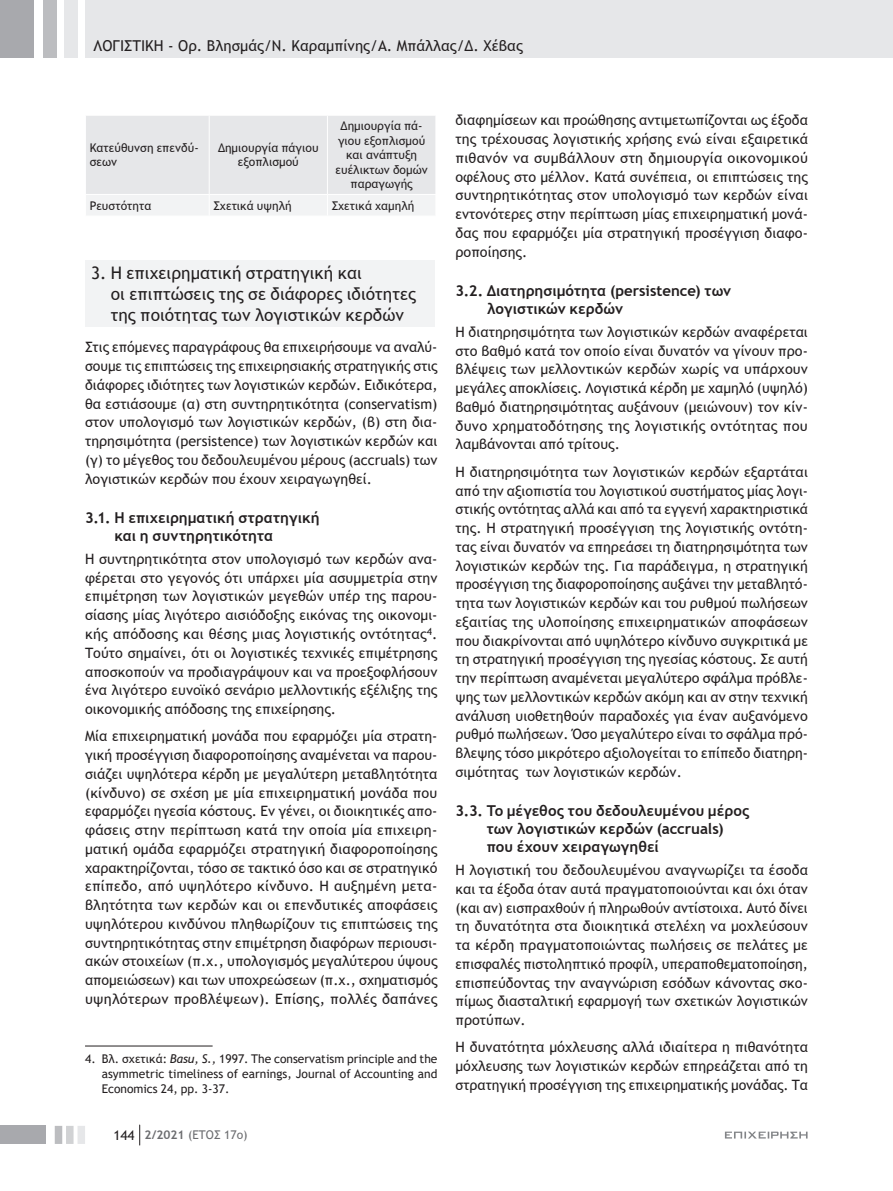
<style>
.page{position:relative;width:893px;height:1191px;background:#fff}
.page>*{position:absolute;margin:0;border:0;box-sizing:border-box;transform-origin:0 0}
._08_Title_1{font:17.25px/20.7px "Trebuchet MS";color:#231f20}
._09_Title_2{font:700 15px/18px "Trebuchet MS";color:#231f20}
.t1{font:15px "Trebuchet MS";color:#231f20}
._10_Body_Text{font:14.25px/18.8px "Trebuchet MS";color:#231f20;text-align:justify}
._11_Text_pinaka{font:12px/14.4px "Trebuchet MS";color:#231f20;text-align:center}
._12_Yposimeiosi{font:12px/15px "Trebuchet MS";color:#231f20;text-align:justify}
.t2{font:12px "Trebuchet MS";color:#6c6d70}
.s1{font-style:italic}
.s2{font-size:13.5px;color:#231f20}
.s3{font-weight:700}
</style>
<div class="page">
<svg style="left:139px;top:1125px;width:1px;height:20px"></svg>
<div style="left:78px;top:1125px;width:7px;height:19px;background:#e6e7e9"></div>
<div style="left:66px;top:1125px;width:8px;height:19px;background:#d1d2d4"></div>
<div style="left:55px;top:1125px;width:7px;height:19px;background:#bcbdc0"></div>
<div style="left:0;top:1125px;width:46px;height:19px;background:#a8a9ad"></div>
<svg style="left:725px;top:1131px;width:83px;height:7px"></svg>
<div style="left:64px;top:0;width:13px;height:58px;background:#e6e7e9"></div>
<div style="left:44px;top:0;width:13px;height:58px;background:#bcbdc0"></div>
<div style="left:0;top:0;width:34px;height:58px;background:#a8a9ad"></div>
<div style="left:85px;top:0;width:808px;height:58px;background:#e6e7e9"></div>
<svg style="left:86px;top:116px;width:349px;height:99px"></svg>
<div style="left:85px;top:261px;width:349px;height:66px;background:#f2f3f4"></div>
<hr style="left:85px;top:1045px;width:128px;height:1px;background:#231f20">
<p class="t1" style="left:94px;top:36px;width:431px">ΛΟΓΙΣΤΙΚΗ - Ορ. Βλησμάς/Ν. Καραμπίνης/Α. Μπάλλας/Δ. Χέβας</p>
<p class="_11_Text_pinaka" style="left:90px;top:140px;width:111px;text-align:left">Κατεύθυνση επενδύ&shy;σεων</p>
<p class="_11_Text_pinaka" style="left:218px;top:140px;width:102px">Δημιουργία πάγιου εξοπλισμού</p>
<p class="_11_Text_pinaka" style="left:335px;top:119px;width:94px">Δημιουργία πά&shy;γιου εξοπλισμού και ανάπτυξη ευέλικτων δομών παραγωγής</p>
<p class="_11_Text_pinaka" style="left:90px;top:198px;width:63px">Ρευστότητα</p>
<p class="_11_Text_pinaka" style="left:213px;top:198px;width:80px">Σχετικά υψηλή</p>
<p class="_11_Text_pinaka" style="left:332px;top:198px;width:84px">Σχετικά χαμηλή</p>
<p class="_08_Title_1" style="left:111px;top:263px;width:307px;text-indent:-20px">3. Η επιχειρηματική στρατηγική και<br>οι επιπτώσεις της σε διάφορες ιδιότητες της ποιότητας των λογιστικών κερδών</p>
<p class="_10_Body_Text" style="left:85px;top:338px;width:354px">Στις επόμενες παραγράφους θα επιχειρήσουμε να αναλύ&shy;σουμε τις επιπτώσεις της επιχειρησιακής στρατηγικής στις διάφορες ιδιότητες των λογιστικών κερδών. Ειδικότερα, θα εστιάσουμε (α) στη συντηρητικότητα (conservatism) στον υπολογισμό των λογιστικών κερδών, (β) στη δια&shy;τηρησιμότητα (persistence) των λογιστικών κερδών και (γ) το μέγεθος του δεδουλευμένου μέρους (accruals) των λογιστικών κερδών που έχουν χειραγωγηθεί.</p>
<p class="_09_Title_2" style="left:114px;top:508px;width:207px;text-indent:-29px">3.1. Η επιχειρηματική στρατηγική και η συντηρητικότητα</p>
<p class="_10_Body_Text" style="left:85px;top:549px;width:354px">Η συντηρητικότητα στον υπολογισμό των κερδών ανα&shy;φέρεται στο γεγονός ότι υπάρχει μία ασυμμετρία στην επιμέτρηση των λογιστικών μεγεθών υπέρ της παρου&shy;σίασης μίας λιγότερο αισιόδοξης εικόνας της οικονομι&shy;κής απόδοσης και θέσης μιας λογιστικής οντότητας<sup>4</sup>.<br>Τούτο σημαίνει, ότι οι λογιστικές τεχνικές επιμέτρησης αποσκοπούν να προδιαγράψουν και να προεξοφλήσουν ένα λιγότερο ευνοϊκό σενάριο μελλοντικής εξέλιξης της οικονομικής απόδοσης της επιχείρησης.</p>
<p class="_10_Body_Text" style="left:85px;top:726px;width:354px">Μία επιχειρηματική μονάδα που εφαρμόζει μία στρατη&shy;γική προσέγγιση διαφοροποίησης αναμένεται να παρου&shy;σιάζει υψηλότερα κέρδη με μεγαλύτερη μεταβλητότητα (κίνδυνο) σε σχέση με μία επιχειρηματική μονάδα που εφαρμόζει ηγεσία κόστους. Εν γένει, οι διοικητικές απο&shy;φάσεις στην περίπτωση κατά την οποία μία επιχειρη&shy;ματική ομάδα εφαρμόζει στρατηγική διαφοροποίησης χαρακτηρίζονται, τόσο σε τακτικό όσο και σε στρατηγικό επίπεδο, από υψηλότερο κίνδυνο. Η αυξημένη μετα&shy;βλητότητα των κερδών και οι επενδυτικές αποφάσεις υψηλότερου κινδύνου πληθωρίζουν τις επιπτώσεις της συντηρητικότητας στην επιμέτρηση διαφόρων περιουσι&shy;ακών στοιχείων (π.χ., υπολογισμός μεγαλύτερου ύψους απομειώσεων) και των υποχρεώσεων (π.χ., σχηματισμός υψηλότερων προβλέψεων). Επίσης, πολλές δαπάνες</p>
<p class="_12_Yposimeiosi" style="left:102px;top:1051px;width:337px;text-indent:-17px">4. Βλ. σχετικά: <span class="s1">Basu, S.,</span> 1997. The conservatism principle and the asymmetric timeliness of earnings, Journal of Accounting and Economics 24, pp. 3-37.</p>
<p class="t2" style="left:113px;top:1127px;width:136px"><span class="s2">144</span> <span class="s3">2/2021</span> (ΕΤΟΣ 17ο)</p>
<p class="_10_Body_Text" style="left:455px;top:111px;width:354px">διαφημίσεων και προώθησης αντιμετωπίζονται ως έξοδα της τρέχουσας λογιστικής χρήσης ενώ είναι εξαιρετικά πιθανόν να συμβάλλουν στη δημιουργία οικονομικού οφέλους στο μέλλον. Κατά συνέπεια, οι επιπτώσεις της συντηρητικότητας στον υπολογισμό των κερδών είναι εντονότερες στην περίπτωση μίας επιχειρηματική μονά&shy;δας που εφαρμόζει μία στρατηγική προσέγγιση διαφο&shy;ροποίησης.</p>
<p class="_09_Title_2" style="left:487px;top:281px;width:245px;text-indent:-32px">3.2. Διατηρησιμότητα (persistence) των λογιστικών κερδών</p>
<p class="_10_Body_Text" style="left:455px;top:322px;width:354px">Η διατηρησιμότητα των λογιστικών κερδών αναφέρεται στο βαθμό κατά τον οποίο είναι δυνατόν να γίνουν προ&shy;βλέψεις των μελλοντικών κερδών χωρίς να υπάρχουν μεγάλες αποκλίσεις. Λογιστικά κέρδη με χαμηλό (υψηλό) βαθμό διατηρησιμότητας αυξάνουν (μειώνουν) τον κίν&shy;δυνο χρηματοδότησης της λογιστικής οντότητας που λαμβάνονται από τρίτους.</p>
<p class="_10_Body_Text" style="left:455px;top:462px;width:354px">Η διατηρησιμότητα των λογιστικών κερδών εξαρτάται από την αξιοπιστία του λογιστικού συστήματος μίας λογι&shy;στικής οντότητας αλλά και από τα εγγενή χαρακτηριστικά της. Η στρατηγική προσέγγιση της λογιστικής οντότη&shy;τας είναι δυνατόν να επηρεάσει τη διατηρησιμότητα των λογιστικών κερδών της. Για παράδειγμα, η στρατηγική προσέγγιση της διαφοροποίησης αυξάνει την μεταβλητό&shy;τητα των λογιστικών κερδών και του ρυθμού πωλήσεων εξαιτίας της υλοποίησης επιχειρηματικών αποφάσεων που διακρίνονται από υψηλότερο κίνδυνο συγκριτικά με τη στρατηγική προσέγγιση της ηγεσίας κόστους. Σε αυτή την περίπτωση αναμένεται μεγαλύτερο σφάλμα πρόβλε&shy;ψης των μελλοντικών κερδών ακόμη και αν στην τεχνική ανάλυση υιοθετηθούν παραδοχές για έναν αυξανόμενο ρυθμό πωλήσεων. Όσο μεγαλύτερο είναι το σφάλμα πρό&shy;βλεψης τόσο μικρότερο αξιολογείται το επίπεδο διατηρη&shy;σιμότητας των λογιστικών κερδών.</p>
<p class="_09_Title_2" style="left:487px;top:802px;width:264px;text-indent:-31px">3.3. Το μέγεθος του δεδουλευμένου μέρος των λογιστικών κερδών (accruals) που έχουν χειραγωγηθεί</p>
<p class="_10_Body_Text" style="left:455px;top:860px;width:354px">Η λογιστική του δεδουλευμένου αναγνωρίζει τα έσοδα και τα έξοδα όταν αυτά πραγματοποιούνται και όχι όταν (και αν) εισπραχθούν ή πληρωθούν αντίστοιχα. Αυτό δίνει τη δυνατότητα στα διοικητικά στελέχη να μοχλεύσουν τα κέρδη πραγματοποιώντας πωλήσεις σε πελάτες με επισφαλές πιστοληπτικό προφίλ, υπεραποθεματοποίηση, επισπεύδοντας την αναγνώριση εσόδων κάνοντας σκο&shy;πίμως διασταλτική εφαρμογή των σχετικών λογιστικών προτύπων.</p>
<p class="_10_Body_Text" style="left:455px;top:1038px;width:354px">Η δυνατότητα μόχλευσης αλλά ιδιαίτερα η πιθανότητα μόχλευσης των λογιστικών κερδών επηρεάζεται από τη στρατηγική προσέγγιση της επιχειρηματικής μονάδας. Τα</p>
</div>
